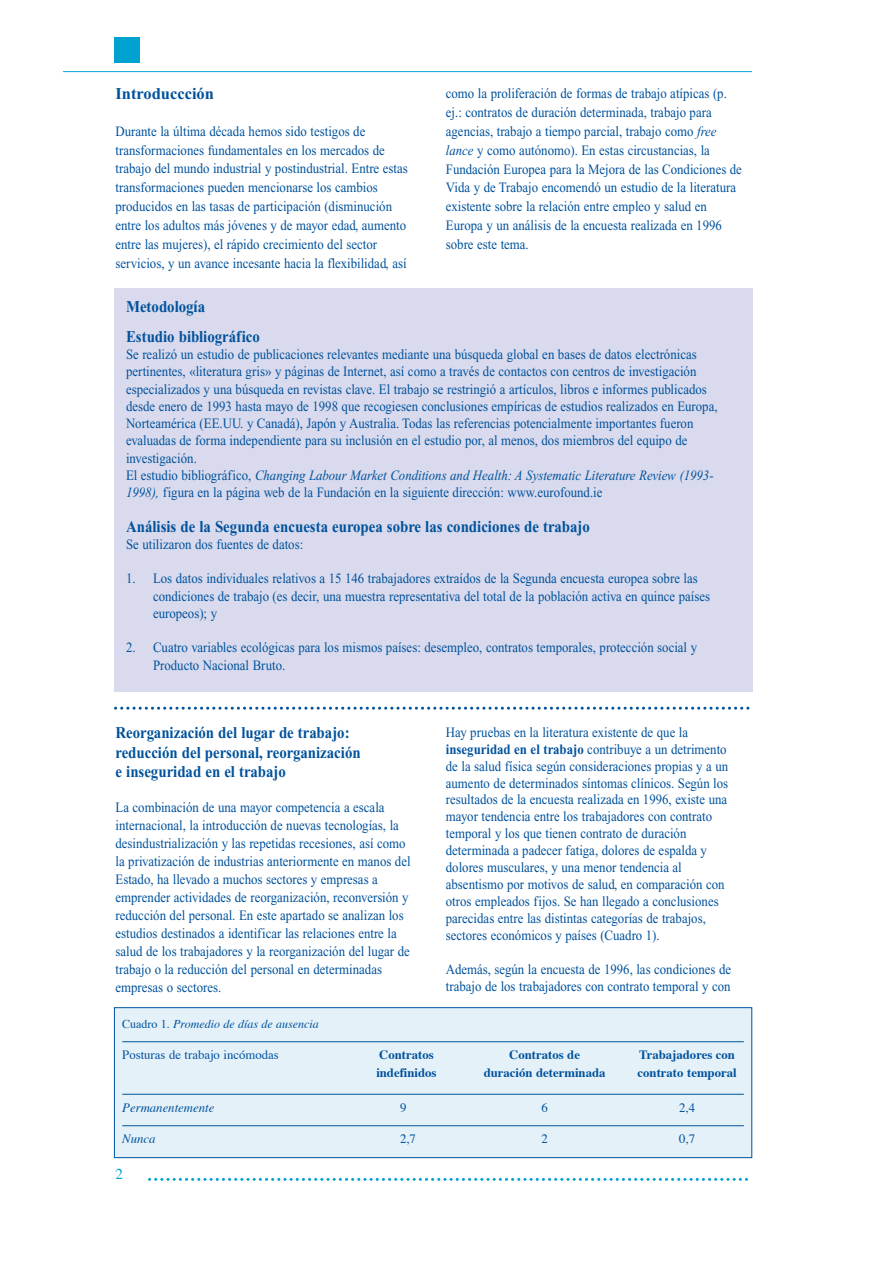
<style>
.page{position:relative;width:893px;height:1263px;background:#fff}
.page>*{position:absolute;margin:0;border:0;box-sizing:border-box;transform-origin:0 0}
.t1{font:700 16.5px/19.5px "Times New Roman";color:#00529c;scale:.9 1}
.t2{font:700 16.5px "Times New Roman";color:#00529c}
.t3{font:15px "Times";color:#00a2d2}
.t4{font:14.25px/18.9px "Times New Roman";color:#00529c;scale:.9 1}
.t5{font:700 12.75px "Times";color:#00529c}
.t6{font:12.75px "Times";color:#00529c}
.t7{font:italic 12.75px "Times";color:#00529c}
.t8{font:italic 12px "Times";color:#00529c}
.s1{font-style:italic}
.s2{font-weight:700}
.s3{font-style:normal}
</style>
<div class="page">
<hr style="left:63px;top:71px;width:689px;height:1px;background:#00a2d2">
<div style="left:114px;top:38px;width:25px;height:25px;background:#00a2d2"></div>
<svg style="left:149px;top:1178px;width:599px;height:3px"></svg>
<div style="left:114px;top:289px;width:638px;height:403px;background:#d9daed"></div>
<svg style="left:116px;top:707px;width:634px;height:3px"></svg>
<div style="left:115px;top:1008px;width:636px;height:149px;background:#e4f1f9"></div>
<hr style="left:122px;top:1041px;width:621px;height:1px;background:#00529c">
<hr style="left:122px;top:1094px;width:621px;height:1px;background:#00529c">
<hr style="left:122px;top:1125px;width:621px;height:1px;background:#00529c">
<div style="left:114px;top:1007px;width:638px;height:151px;border:1px solid #00529c"></div>
<p class="t2" style="left:115px;top:88px;width:100px">Introduccción</p>
<p class="t4" style="left:115px;top:123px;width:326px">Durante la última década hemos sido testigos de transformaciones fundamentales en los mercados de trabajo del mundo industrial y postindustrial. Entre estas transformaciones pueden mencionarse los cambios producidos en las tasas de participación (disminución entre los adultos más jóvenes y de mayor edad, aumento entre las mujeres), el rápido crecimiento del sector servicios, y un avance incesante hacia la flexibilidad, así</p>
<p class="t4" style="left:446px;top:85px;width:330px">como la proliferación de formas de trabajo atípicas (p. ej.: contratos de duración determinada, trabajo para agencias, trabajo a tiempo parcial, trabajo como <span class="s1">free lance</span> y como autónomo). En estas circustancias, la Fundación Europea para la Mejora de las Condiciones de Vida y de Trabajo encomendó un estudio de la literatura existente sobre la relación entre empleo y salud en Europa y un análisis de la encuesta realizada en 1996 sobre este tema.</p>
<p class="t1" style="left:126px;top:293px;width:150px;line-height:30px">Metodología<br>Estudio bibliográfico</p>
<p class="t4" style="left:126px;top:347px;width:658px;line-height:17.2px">Se realizó un estudio de publicaciones relevantes mediante una búsqueda global en bases de datos electrónicas pertinentes, «literatura gris» y páginas de Internet, así como a través de contactos con centros de investigación especializados y una búsqueda en revistas clave. El trabajo se restringió a artículos, libros e informes publicados desde enero de 1993 hasta mayo de 1998 que recogiesen conclusiones empíricas de estudios realizados en Europa, Norteamérica (EE.UU. y Canadá), Japón y Australia. Todas las referencias potencialmente importantes fueron evaluadas de forma independiente para su inclusión en el estudio por, al menos, dos miembros del equipo de investigación.<br>El estudio bibliográfico, <span class="s1">Changing Labour Market Conditions and Health: A Systematic Literature Review (1993- 1998),</span> figura en la página web de la Fundación en la siguiente dirección: www.eurofound.ie</p>
<p class="t1" style="left:126px;top:518px;width:517px">Análisis de la Segunda encuesta europea sobre las condiciones de trabajo</p>
<p class="t4" style="left:126px;top:536px;width:198px">Se utilizaron dos fuentes de datos:</p>
<p class="t4" style="left:153px;top:571px;width:620px;line-height:17.2px;text-indent:-27px">1. Los datos individuales relativos a 15 146 trabajadores extraídos de la Segunda encuesta europea sobre las condiciones de trabajo (es decir, una muestra representativa del total de la población activa en quince países europeos); y</p>
<p class="t4" style="left:153px;top:640px;width:606px;line-height:17.2px;text-indent:-27px">2. Cuatro variables ecológicas para los mismos países: desempleo, contratos temporales, protección social y<br>Producto Nacional Bruto.</p>
<p class="t1" style="left:115px;top:725px;width:274px">Reorganización del lugar de trabajo: reducción del personal, reorganización e inseguridad en el trabajo</p>
<p class="t4" style="left:115px;top:800px;width:329px;line-height:18px">La combinación de una mayor competencia a escala internacional, la introducción de nuevas tecnologías, la desindustrialización y las repetidas recesiones, así como la privatización de industrias anteriormente en manos del Estado, ha llevado a muchos sectores y empresas a emprender actividades de reorganización, reconversión y reducción del personal. En este apartado se analizan los estudios destinados a identificar las relaciones entre la salud de los trabajadores y la reorganización del lugar de trabajo o la reducción del personal en determinadas empresas o sectores.</p>
<p class="t4" style="left:446px;top:725px;width:315px;line-height:17px">Hay pruebas en la literatura existente de que la <span class="s2">inseguridad en el trabajo</span> contribuye a un detrimento de la salud física según consideraciones propias y a un aumento de determinados síntomas clínicos. Según los resultados de la encuesta realizada en 1996, existe una mayor tendencia entre los trabajadores con contrato temporal y los que tienen contrato de duración determinada a padecer fatiga, dolores de espalda y dolores musculares, y una menor tendencia al absentismo por motivos de salud, en comparación con otros empleados fijos. Se han llegado a conclusiones parecidas entre las distintas categorías de trabajos, sectores económicos y países (Cuadro 1).</p>
<p class="t4" style="left:446px;top:962px;width:318px;line-height:17px">Además, según la encuesta de 1996, las condiciones de trabajo de los trabajadores con contrato temporal y con</p>
<p class="t8" style="left:122px;top:1019px;width:198px"><span class="s3">Cuadro 1.</span> Promedio de días de ausencia</p>
<p class="t6" style="left:122px;top:1050px;width:158px">Posturas de trabajo incómodas</p>
<p class="t5" style="left:379px;top:1050px;width:56px">Contratos</p>
<p class="t5" style="left:509px;top:1050px;width:72px">Contratos de</p>
<p class="t5" style="left:639px;top:1050px;width:97px">Trabajadores con</p>
<p class="t5" style="left:376px;top:1068px;width:62px">indefinidos</p>
<p class="t5" style="left:483px;top:1068px;width:123px">duración determinada</p>
<p class="t5" style="left:637px;top:1068px;width:101px">contrato temporal</p>
<p class="t7" style="left:122px;top:1102px;width:94px">Permanentemente</p>
<p class="t6" style="left:400px;top:1102px;width:8px">9</p>
<p class="t6" style="left:541px;top:1102px;width:8px">6</p>
<p class="t6" style="left:679px;top:1102px;width:17px">2,4</p>
<p class="t7" style="left:122px;top:1134px;width:35px">Nunca</p>
<p class="t6" style="left:400px;top:1134px;width:17px">2,7</p>
<p class="t6" style="left:541px;top:1134px;width:8px">2</p>
<p class="t6" style="left:679px;top:1134px;width:17px">0,7</p>
<p class="t3" style="left:115px;top:1168px;width:9px">2</p>
</div>
